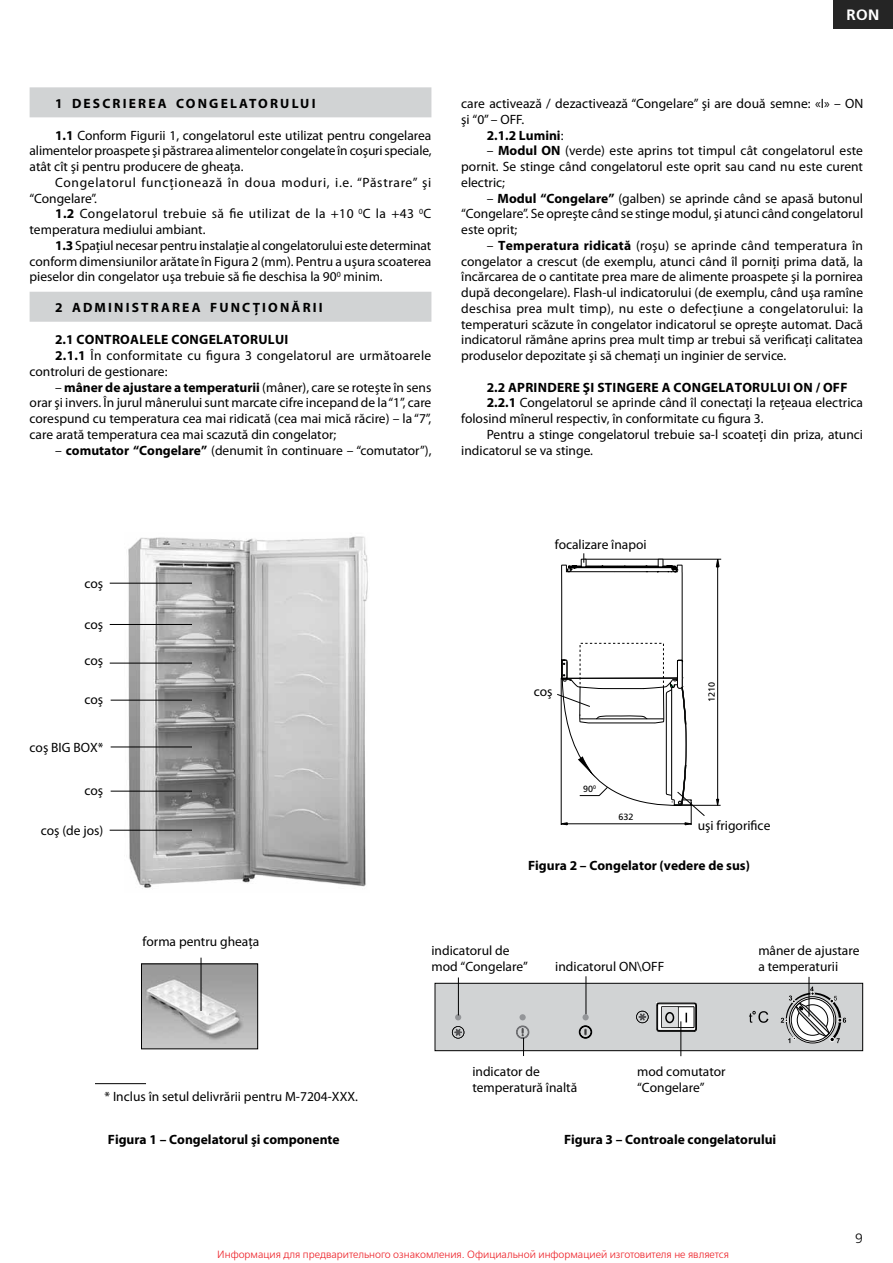
<style>
.page{position:relative;width:893px;height:1263px;background:#fff}
.page>*{position:absolute;margin:0;border:0;box-sizing:border-box;transform-origin:0 0}
.t1{font:15px "Free Set Demi Bold C";color:#fff}
.t2{font:13.5px/15.8px "Myriad Pro";color:#000;text-align:justify}
.t3{font:700 13.5px "Myriad Pro";color:#000}
.t4{font:13.5px/15.8px "Myriad Pro";letter-spacing:.03em;color:#000}
.t5{font:13.5px/15.8px "Myriad Pro";letter-spacing:.05em;color:#000}
.t6{font:13.5px "Myriad Pro";letter-spacing:.02em;color:#000}
.t7{font:700 13.5px "Myriad Pro";letter-spacing:.16em;color:#000}
.t8{font:13.5px "Free Set Light C";color:#000}
.t9{font:10.5px "Free Set Light C";color:#ed1d24}
.t10{font:9px "Free Set C";color:#000}
.s1{font-weight:700}
.s2{font-weight:400}
</style>
<div class="page">
<div style="left:833px;top:0;width:60px;height:29px;background:#252525"></div>
<div style="left:30px;top:87px;width:401px;height:30px;background:#d1d3d4"></div>
<div style="left:30px;top:292px;width:401px;height:30px;background:#d1d3d4"></div>
<hr style="left:95px;top:1083px;width:51px;height:1px;background:#000">
<img style="left:125px;top:536px;width:243px;height:352px">
<hr style="left:111px;top:700px;width:81px;height:1px;background:#000">
<hr style="left:111px;top:747px;width:81px;height:1px;background:#000">
<hr style="left:111px;top:791px;width:81px;height:1px;background:#000">
<hr style="left:110px;top:663px;width:82px;height:1px;background:#000">
<hr style="left:110px;top:830px;width:82px;height:1px;background:#000">
<hr style="left:110px;top:624px;width:82px;height:1px;background:#000">
<hr style="left:110px;top:583px;width:82px;height:1px;background:#000">
<div style="left:435px;top:983px;width:428px;height:68px;background:#d1d3d4"></div>
<svg style="left:579px;top:1026px;width:13px;height:12px"></svg>
<svg style="left:452px;top:1026px;width:12px;height:12px"></svg>
<div style="left:519px;top:1014px;width:7px;height:6px;background:#939598;border-radius:50%"></div>
<div style="left:582px;top:1014px;width:7px;height:6px;background:#939598;border-radius:50%"></div>
<svg style="left:455px;top:1014px;width:6px;height:6px"></svg>
<svg style="left:656px;top:1002px;width:41px;height:30px"></svg>
<div style="left:662px;top:1007px;width:16px;height:20px;background:#dcddde"></div>
<div style="left:665px;top:1012px;width:9px;height:11px;border:2px solid #000;border-radius:50%"></div>
<svg style="left:781px;top:986px;width:65px;height:57px"></svg>
<svg style="left:749px;top:1011px;width:19px;height:12px"></svg>
<svg style="left:636px;top:1011px;width:13px;height:12px"></svg>
<div style="left:435px;top:983px;width:428px;height:68px;border:1px solid #000"></div>
<hr style="left:809px;top:977px;width:1px;height:39px;background:#000">
<hr style="left:680px;top:1021px;width:1px;height:35px;background:#000">
<hr style="left:586px;top:976px;width:1px;height:38px;background:#000">
<svg style="left:516px;top:1026px;width:13px;height:30px"></svg>
<hr style="left:458px;top:977px;width:1px;height:38px;background:#000">
<img style="left:143px;top:965px;width:113px;height:82px">
<div style="left:141px;top:963px;width:117px;height:86px;border:1px solid #000"></div>
<hr style="left:201px;top:958px;width:1px;height:53px;background:#000">
<hr style="left:681px;top:805px;width:40px;height:1px;background:#000">
<hr style="left:584px;top:559px;width:137px;height:1px;background:#000">
<svg style="left:557px;top:553px;width:163px;height:272px"></svg>
<p class="t1" style="left:847px;top:6px;width:34px">RON</p>
<p class="t7" style="left:55px;top:95px;width:262px">1 DESCRIEREA CONGELATORULUI</p>
<p class="t2" style="left:30px;top:127px;width:404px;text-indent:26px"><span class="s1">1.1</span> Conform Figurii 1, congelatorul este utilizat pentru congelarea alimentelor proaspete şi păstrarea alimentelor congelate în coşuri speciale, atât cît şi pentru producere de gheaţa.</p>
<p class="t5" style="left:30px;top:174px;width:403px;text-indent:26px">Congelatorul funcţionează în doua moduri, i.e. “Păstrare” şi “Congelare”.</p>
<p class="t4" style="left:30px;top:206px;width:403px;text-indent:26px"><span class="s1">1.2</span> Congelatorul trebuie să fie utilizat de la +10 <sup>0</sup>С la +43 <sup>0</sup>С temperatura mediului ambiant.</p>
<p class="t2" style="left:30px;top:237px;width:403px;text-indent:26px"><span class="s1">1.3</span> Spaţiul necesar pentru instalaţie al congelatorului este determinat conform dimensiunilor arătate în Figura 2 (mm). Pentru a uşura scoaterea pieselor din congelator uşa trebuie să fie deschisa la 90<sup>0</sup> minim.</p>
<p class="t3" style="left:55px;top:299px;width:64px">2 Administrarea</p>
<p class="t3" style="left:210px;top:299px;width:21px">func</p>
<p class="t3" style="left:253px;top:299px;width:20px">țion</p>
<p class="t3" style="left:292px;top:299px;width:19px">ării</p>
<p class="t3" style="left:55px;top:331px;width:39px">2.1 Controalele</p>
<p class="t3" style="left:171px;top:331px;width:10px">congelatorului</p>
<p class="t6" style="left:55px;top:347px;width:378px"><span class="s1">2.1.1</span> În conformitate cu figura 3 congelatorul are următoarele</p>
<p class="t2" style="left:30px;top:363px;width:139px">controluri de gestionare:</p>
<p class="t2" style="left:30px;top:379px;width:403px;text-indent:26px">– <span class="s1">mâner de ajustare a temperaturii</span> (mâner), care se roteşte în sens orar şi invers. În jurul mânerului sunt marcate cifre incepand de la “1”, care corespund cu temperatura cea mai ridicată (cea mai mică răcire) – la “7”, care arată temperatura cea mai scazută din congelator;</p>
<p class="t2" style="left:55px;top:442px;width:378px">– <span class="s1">comutator “Congelare”</span> (denumit în continuare – “comutator”),</p>
<p class="t2" style="left:461px;top:95px;width:404px">care activează / dezactivează “Congelare” şi are două semne: «I» – ON</p>
<p class="t2" style="left:461px;top:111px;width:65px">şi “0” – OFF.</p>
<p class="t3" style="left:487px;top:126px;width:78px">2.1.2 Lumini<span class="s2">:</span></p>
<p class="t2" style="left:461px;top:143px;width:403px;text-indent:26px">– <span class="s1">Modul ON</span> (verde) este aprins tot timpul cât congelatorul este pornit. Se stinge când congelatorul este oprit sau cand nu este curent electric;</p>
<p class="t2" style="left:461px;top:190px;width:403px;text-indent:26px">– <span class="s1">Modul “Congelare”</span> (galben) se aprinde când se apasă butonul “Congelare”. Se opreşte când se stinge modul, şi atunci când congelatorul este oprit;</p>
<p class="t2" style="left:461px;top:237px;width:403px;text-indent:26px">– <span class="s1">Temperatura ridicată</span> (roşu) se aprinde când temperatura în congelator a crescut (de exemplu, atunci când îl porniţi prima dată, la încărcarea de o cantitate prea mare de alimente proaspete şi la pornirea după decongelare). Flash-ul indicatorului (de exemplu, când uşa ramîne deschisa prea mult timp), nu este o defecţiune a congelatorului: la temperaturi scăzute în congelator indicatorul se opreşte automat. Dacă indicatorul rămâne aprins prea mult timp ar trebui să verificaţi calitatea produselor depozitate şi să chemaţi un inginier de service.</p>
<p class="t3" style="left:487px;top:378px;width:48px">2.2 Aprindere</p>
<p class="t3" style="left:583px;top:378px;width:23px">şi stingere</p>
<p class="t3" style="left:662px;top:378px;width:22px">a congelatorului</p>
<p class="t3" style="left:793px;top:378px;width:47px">ON / OFF</p>
<p class="t2" style="left:487px;top:395px;width:378px"><span class="s1">2.2.1</span> Congelatorul se aprinde când îl conectaţi la reţeaua electrica</p>
<p class="t2" style="left:461px;top:410px;width:304px">folosind mînerul respectiv, în conformitate cu figura 3.</p>
<p class="t2" style="left:487px;top:426px;width:378px">Pentru a stinge congelatorul trebuie sa-l scoateţi din priza, atunci</p>
<p class="t2" style="left:461px;top:442px;width:133px">indicatorul se va stinge.</p>
<p class="t2" style="left:85px;top:575px;width:20px">coş</p>
<p class="t2" style="left:85px;top:616px;width:20px">coş</p>
<p class="t2" style="left:85px;top:653px;width:20px">coş</p>
<p class="t2" style="left:85px;top:691px;width:20px">coş</p>
<p class="t2" style="left:30px;top:740px;width:75px">coş BIG BOX*</p>
<p class="t2" style="left:85px;top:782px;width:20px">coş</p>
<p class="t2" style="left:41px;top:822px;width:64px">coş (de jos)</p>
<p class="t2" style="left:555px;top:536px;width:93px">focalizare înapoi</p>
<p class="t2" style="left:534px;top:683px;width:20px">coş</p>
<p class="t10" style="left:583px;top:783px;width:14px">90<sup>0</sup></p>
<p class="t10" style="left:618px;top:812px;width:17px">632</p>
<p class="t10" style="left:707px;top:702px;width:22px;rotate:-90deg">1210</p>
<p class="t2" style="left:698px;top:817px;width:74px">uşi frigorifice</p>
<p class="t3" style="left:528px;top:857px;width:223px">Figura 2 – Congelator (vedere de sus)</p>
<p class="t2" style="left:143px;top:933px;width:118px">forma pentru gheaţa</p>
<p class="t2" style="left:105px;top:1088px;width:255px">* Inclus în setul delivrării pentru М-7204-ХХХ.</p>
<p class="t2" style="left:431px;top:942px;width:98px;line-height:16.2px">indicatorul de mod “Congelare”</p>
<p class="t2" style="left:555px;top:958px;width:110px">indicatorul ON\OFF</p>
<p class="t2" style="left:758px;top:942px;width:103px;line-height:16.2px">mâner de ajustare a temperaturii</p>
<p class="t2" style="left:472px;top:1063px;width:106px;line-height:16.2px">indicator de temperatură înaltă</p>
<p class="t2" style="left:637px;top:1063px;width:90px;line-height:16.2px">mod comutator “Congelare”</p>
<p class="t3" style="left:108px;top:1131px;width:233px">Figura 1 – Congelatorul şi componente</p>
<p class="t3" style="left:564px;top:1131px;width:214px">Figura 3 – Controale congelatorului</p>
<p class="t9" style="left:217px;top:1249px;width:513px">Информация для предварительного ознакомления. Официальной информацией изготовителя не является</p>
<p class="t8" style="left:855px;top:1231px;width:10px">9</p>
</div>
